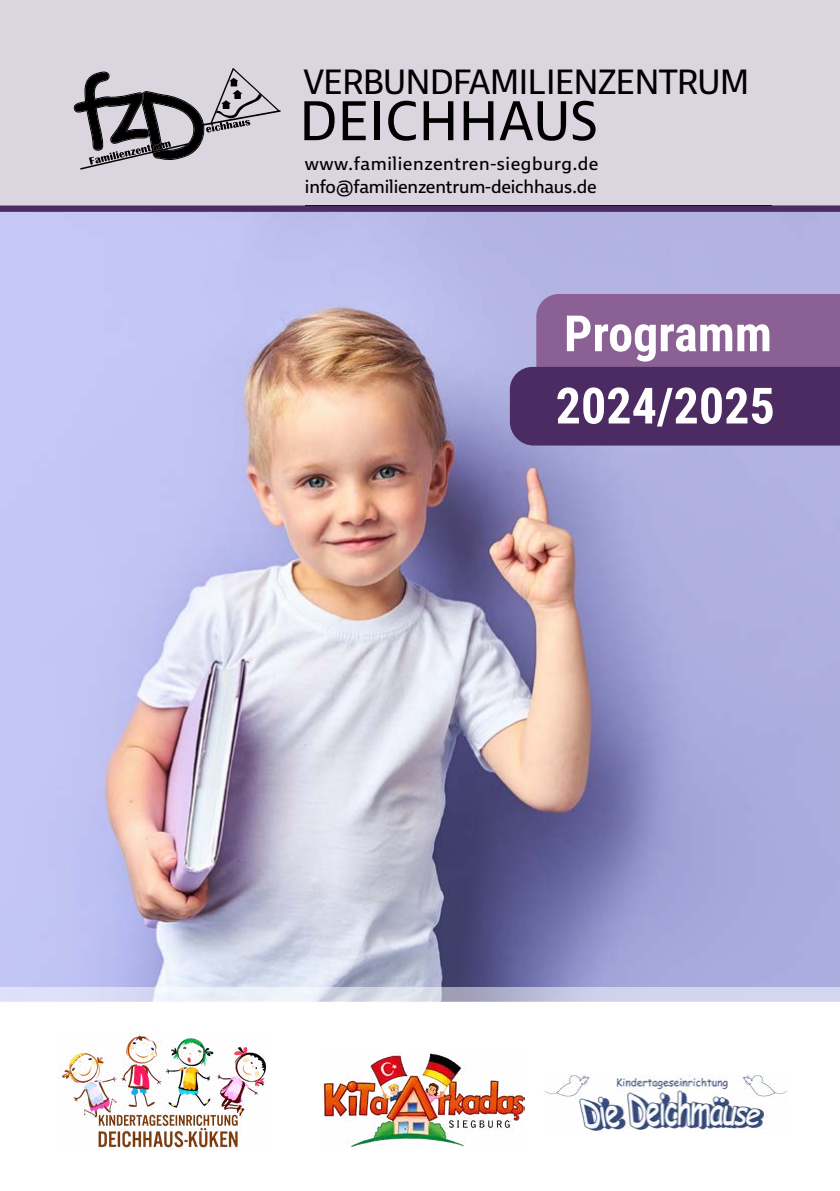
<style>
.page{position:relative;width:840px;height:1191px;background:#fff}
.page>*{position:absolute;margin:0;border:0;box-sizing:border-box;transform-origin:0 0}
.t1{font:54.2px "Ebony";color:#000}
.t2{font:700 50px/72.2px "Roboto Condensed";color:#fff}
.t3{font:34px "Ebony";letter-spacing:-.03em;color:#000}
.t4{font:18.8px/22.6px "Ebony";letter-spacing:-.01em;color:#000}
</style>
<div class="page">
<div style="left:0;top:0;width:839px;height:206px;background:#dbd5e0"></div>
<img style="left:0;top:212px;width:839px;height:774px">
<svg style="left:509px;top:294px;width:330px;height:151px"></svg>
<svg style="left:0;top:986px;width:839px;height:15px"></svg>
<svg style="left:0;top:1001px;width:839px;height:149px"></svg>
<img style="left:543px;top:1074px;width:245px;height:59px">
<img style="left:322px;top:1051px;width:202px;height:97px">
<svg style="left:73px;top:68px;width:207px;height:102px"></svg>
<img style="left:58px;top:1031px;width:211px;height:118px">
<svg style="left:0;top:206px;width:839px;height:6px"></svg>
<h3 class="t3" style="left:303px;top:59px;width:447px">VERBUNDFAMILIENZENTRUM</h3>
<h1 class="t1" style="left:299px;top:85px;width:299px">DEICHHAUS</h1>
<p class="t4" style="left:305px;top:152px;width:295px">www.familienzentren-siegburg.de info@familienzentrum-deichhaus.de</p>
<h2 class="t2" style="left:555px;top:295px;width:220px">Programm<br>2024/2025</h2>
</div>
